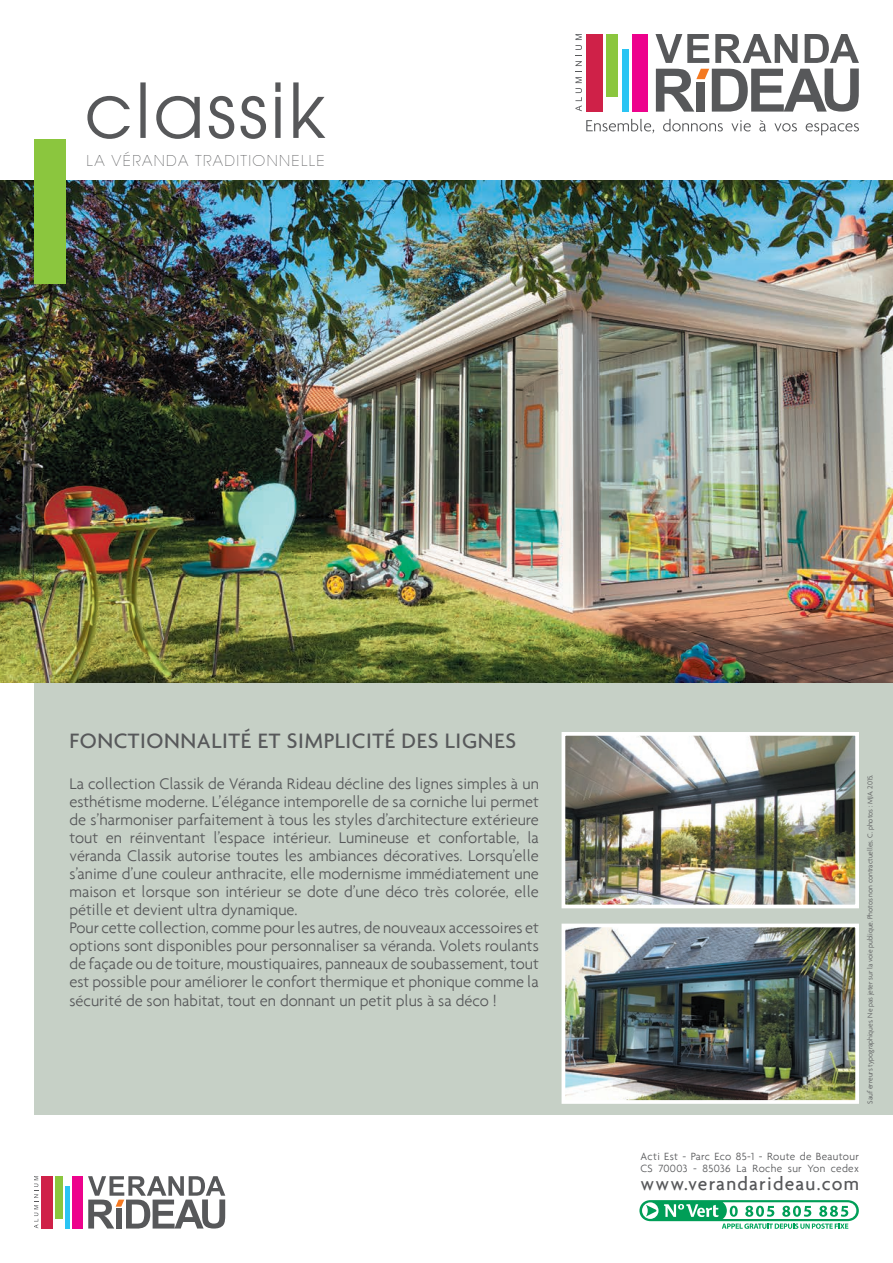
<style>
.page{position:relative;width:893px;height:1263px;background:#fff}
.page>*{position:absolute;margin:0;border:0;box-sizing:border-box;transform-origin:0 0}
.t1{font:75px "Avant Garde";letter-spacing:.035em;color:#57585a}
.t2{font:500 22.5px "Agenda";letter-spacing:.025em;color:#57585a}
.t3{font:500 19.5px "Agenda";letter-spacing:.065em;color:#57585a}
.t4{font:300 16.5px/18px "Agenda";color:#57585a}
.t5{font:200 15px "ITC Avant Garde Gothic";letter-spacing:.09em;color:#57585a}
.t6{font:300 11.25px/12px "Agenda";letter-spacing:.03em;color:#57585a}
.t7{font:300 7.5px "Agenda";letter-spacing:-.005em;color:#57585a}
</style>
<div class="page">
<div style="left:34px;top:648px;width:859px;height:467px;background:#c6d0c6"></div>
<div style="left:41px;top:1176px;width:11px;height:52px;background:#cf2148"></div>
<div style="left:55px;top:1176px;width:8px;height:42px;background:#8bc63e"></div>
<hr style="left:66px;top:1186px;width:4px;height:42px;background:#2bc4f3">
<div style="left:73px;top:1176px;width:10px;height:52px;background:#ed028c"></div>
<svg style="left:88px;top:1176px;width:137px;height:52px"></svg>
<svg style="left:34px;top:1176px;width:4px;height:52px"></svg>
<svg style="left:639px;top:1200px;width:220px;height:29px"></svg>
<img style="left:0;top:181px;width:893px;height:501px">
<img style="left:567px;top:737px;width:287px;height:166px">
<div style="left:562px;top:732px;width:297px;height:176px;border:4px solid #fff"></div>
<img style="left:567px;top:929px;width:287px;height:170px">
<div style="left:562px;top:924px;width:297px;height:180px;border:4px solid #fff"></div>
<div style="left:586px;top:34px;width:17px;height:78px;background:#cf2148"></div>
<div style="left:607px;top:34px;width:11px;height:63px;background:#8bc63e"></div>
<div style="left:622px;top:49px;width:6px;height:63px;background:#2bc4f3"></div>
<div style="left:633px;top:34px;width:15px;height:78px;background:#ed028c"></div>
<svg style="left:656px;top:69px;width:203px;height:43px"></svg>
<svg style="left:655px;top:34px;width:54px;height:29px"></svg>
<svg style="left:715px;top:34px;width:82px;height:29px"></svg>
<svg style="left:805px;top:34px;width:54px;height:29px"></svg>
<svg style="left:575px;top:34px;width:7px;height:77px"></svg>
<svg style="left:586px;top:119px;width:68px;height:14px"></svg>
<svg style="left:663px;top:119px;width:60px;height:12px"></svg>
<svg style="left:731px;top:120px;width:20px;height:11px"></svg>
<svg style="left:759px;top:120px;width:7px;height:11px"></svg>
<svg style="left:774px;top:123px;width:23px;height:8px"></svg>
<svg style="left:806px;top:123px;width:53px;height:12px"></svg>
<div style="left:34px;top:139px;width:32px;height:145px;background:#8bc63e"></div>
<h1 class="t1" style="left:84px;top:66px;width:243px">classik</h1>
<p class="t5" style="left:87px;top:152px;width:240px">LA VÉRANDA TRADITIONNELLE</p>
<h2 class="t2" style="left:69px;top:727px;width:448px">FONCTIONNALITÉ ET SIMPLICITÉ DES LIGNES</h2>
<p class="t4" style="left:69px;top:774px;width:471px">La collection Classik de Véranda Rideau décline des lignes simples à un esthétisme moderne. L’élégance intemporelle de sa corniche lui permet de s’harmoniser parfaitement à tous les styles d’architecture extérieure tout en réinventant l’espace intérieur. Lumineuse et confortable, la véranda Classik autorise toutes les ambiances décoratives. Lorsqu’elle s’anime d’une couleur anthracite, elle modernisme immédiatement une maison et lorsque son intérieur se dote d’une déco très colorée, elle pétille et devient ultra dynamique.<br>Pour cette collection, comme pour les autres, de nouveaux accessoires et options sont disponibles pour personnaliser sa véranda. Volets roulants de façade ou de toiture, moustiquaires, panneaux de soubassement, tout est possible pour améliorer le confort thermique et phonique comme la</p>
<p class="t4" style="left:69px;top:991px;width:429px">sécurité de son habitat, tout en donnant un petit plus à sa déco !</p>
<p class="t7" style="left:866px;top:1104px;width:331px;rotate:-90deg">Sauf erreurs typographiques. Ne pas jeter sur la voie publique. Photos non contractuelles. C. photos : MJA. 2015.</p>
<p class="t6" style="left:640px;top:1150px;width:220px">Acti Est - Parc Eco 85-1 - Route de Beautour<br>CS 70003 - 85036 La Roche sur Yon cedex</p>
<p class="t3" style="left:640px;top:1172px;width:220px">www.verandarideau.com</p>
</div>
